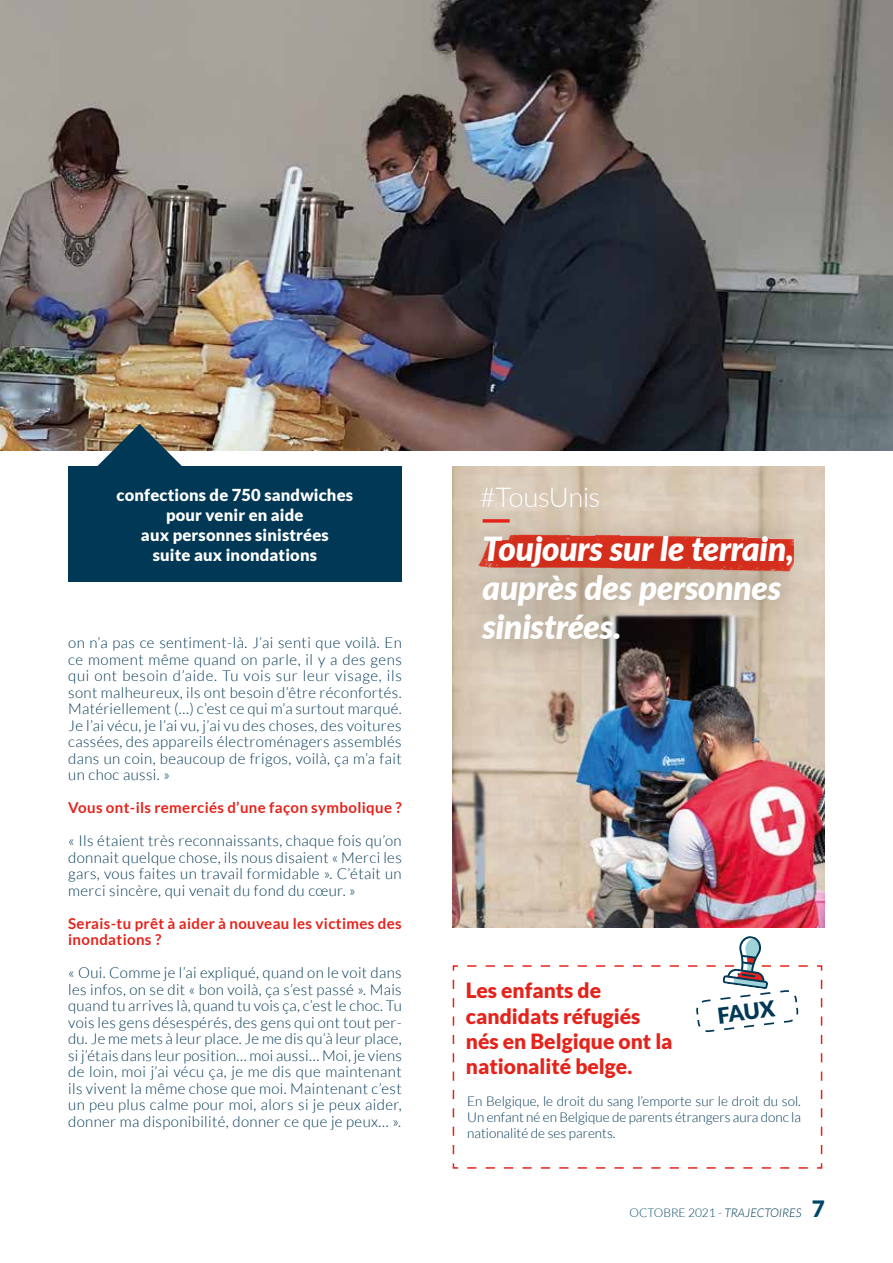
<style>
.page{position:relative;width:893px;height:1263px;background:#fff}
.page>*{position:absolute;margin:0;border:0;box-sizing:border-box;transform-origin:0 0}
.t1{font:italic 900 33.15px/39.2px "Lato";letter-spacing:-.01em;color:#fff}
.t2{font:300 27.45px "Lato";letter-spacing:-.02em;color:#fff}
.t3{font:900 21.9px "Lato";color:#003855}
.t4{font:900 21px/25.2px "Lato";color:#e5231b}
.t5{font:900 16.5px/19.8px "Lato";letter-spacing:.01em;color:#fff;text-align:center}
.t6{font:300 15px/16.5px "Lato";letter-spacing:.025em;color:#003855;text-align:justify}
.t7{font:700 15px/16.5px "Lato";letter-spacing:.025em;color:#e5231b}
.t8{font:300 13.5px/16.2px "Lato";color:#003855;text-align:justify}
.t9{font:300 12px "Lato";color:#004766}
.s1{font-style:italic;color:#003855}
.s2{font-weight:900;font-size:22.5px}
</style>
<div class="page">
<img style="left:0;top:0;width:893px;height:450px">
<svg style="left:452px;top:965px;width:371px;height:204px"></svg>
<svg style="left:463px;top:936px;width:345px;height:96px"></svg>
<img style="left:453px;top:466px;width:372px;height:461px">
<div style="left:455px;top:508px;width:365px;height:160px;background:#000;opacity:.34"></div>
<svg style="left:483px;top:519px;width:27px;height:4px"></svg>
<svg style="left:94px;top:424px;width:92px;height:42px;background:#646e68"></svg>
<div style="left:68px;top:466px;width:334px;height:116px;background:#003855"></div>
<p class="t5" style="left:117px;top:485px;width:238px">confections de 750 sandwiches pour venir en aide<br>aux personnes sinistrées<br>suite aux inondations</p>
<p class="t6" style="left:68px;top:634px;width:335px">on n’a pas ce sentiment-là. J’ai senti que voilà. En ce moment même quand on parle, il y a des gens qui ont besoin d’aide. Tu vois sur leur visage, ils sont malheureux, ils ont besoin d’être réconfortés.<br>Matériellement (…) c’est ce qui m’a surtout marqué.<br>Je l’ai vécu, je l’ai vu, j’ai vu des choses, des voitures cassées, des appareils électroménagers assemblés dans un coin, beaucoup de frigos, voilà, ça m’a fait un choc aussi. »</p>
<p class="t7" style="left:68px;top:799px;width:335px">Vous ont-ils remerciés d’une façon symbolique ?</p>
<p class="t6" style="left:68px;top:832px;width:335px">« Ils étaient très reconnaissants, chaque fois qu’on donnait quelque chose, ils nous disaient « Merci les gars, vous faites un travail formidable ». C’était un merci sincère, qui venait du fond du cœur. »</p>
<p class="t7" style="left:68px;top:915px;width:335px">Serais-tu prêt à aider à nouveau les victimes des inondations ?</p>
<p class="t6" style="left:68px;top:964px;width:335px">« Oui. Comme je l’ai expliqué, quand on le voit dans les infos, on se dit « bon voilà, ça s’est passé ». Mais quand tu arrives là, quand tu vois ça, c’est le choc. Tu vois les gens désespérés, des gens qui ont tout per&shy;du. Je me mets à leur place. Je me dis qu’à leur place, si j’étais dans leur position… moi aussi… Moi, je viens de loin, moi j’ai vécu ça, je me dis que maintenant ils vivent la même chose que moi. Maintenant c’est un peu plus calme pour moi, alors si je peux aider, donner ma disponibilité, donner ce que je peux… ».</p>
<h2 class="t2" style="left:480px;top:478px;width:122px">#TousUnis</h2>
<h1 class="t1" style="left:483px;top:528px;width:313px">Toujours sur le terrain, auprès des personnes sinistrées.</h1>
<h3 class="t4" style="left:466px;top:977px;width:208px">Les enfants de candidats réfugiés nés en Belgique ont la nationalité belge.</h3>
<p class="t8" style="left:467px;top:1093px;width:335px">En Belgique, le droit du sang l’emporte sur le droit du sol.<br>Un enfant né en Belgique de parents étrangers aura donc la nationalité de ses parents.</p>
<h3 class="t3" style="left:716px;top:1003px;width:59px;rotate:-7deg">FAUX</h3>
<p class="t9" style="left:629px;top:1206px;width:197px">OCTOBRE 2021 - <span class="s1">TRAJECTOIRES</span> <span class="s2">7</span></p>
</div>
